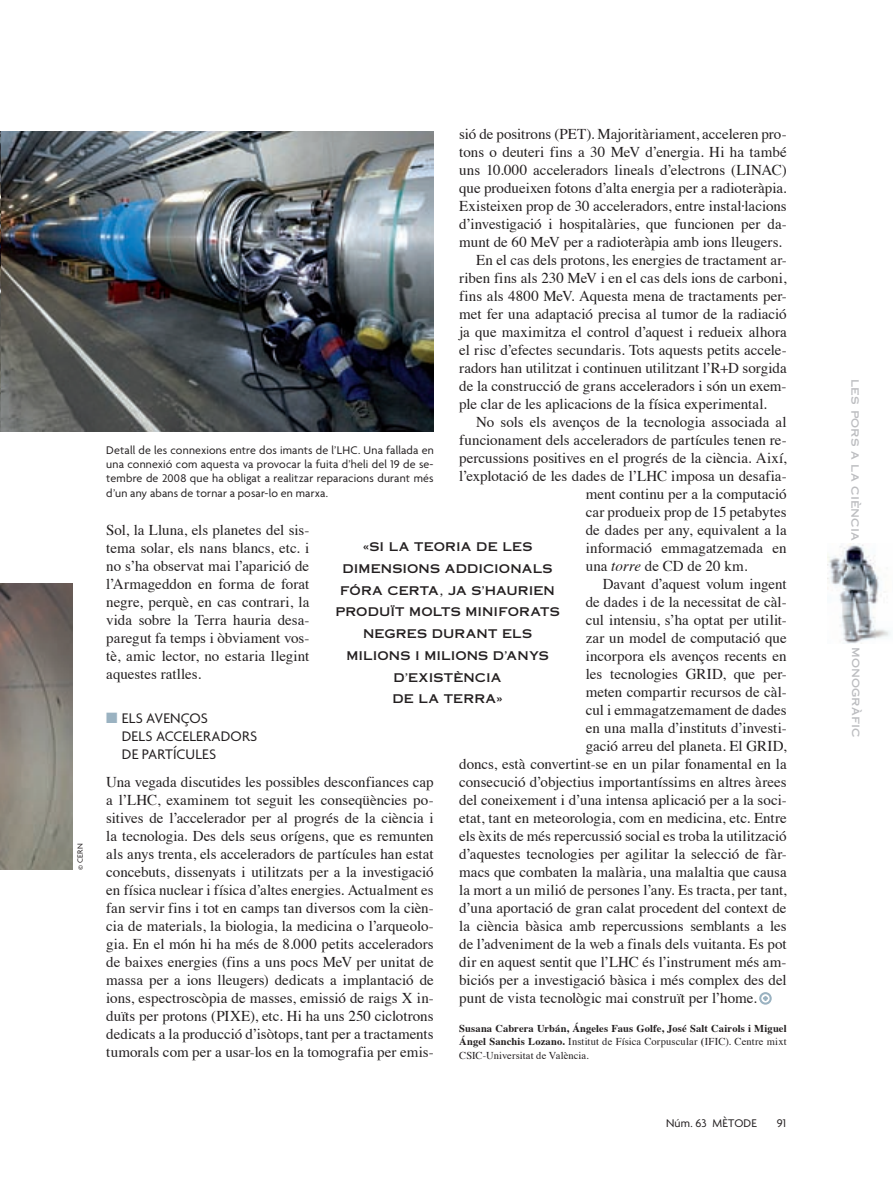
<style>
.page{position:relative;width:893px;height:1191px;background:#fff}
.page>*{position:absolute;margin:0;border:0;box-sizing:border-box;transform-origin:0 0}
.t1{font:15px/18px "Times";color:#231f20;text-align:justify}
.t2{font:15px/18px "Agenda";letter-spacing:.01em;color:#231f20}
.t3{font:12px/14.2px "Agenda";letter-spacing:.015em;color:#231f20;text-align:justify}
.t4{font:12px/21.8px "Copperplate Thirty One AB";letter-spacing:.01em;color:#231f20;text-align:center}
.t5{font:12px "Copperplate Thirty One AB";letter-spacing:.005em;color:#bcbdc0}
.t6{font:700 10.5px/13.5px "Times";letter-spacing:.01em;color:#231f20;text-align:justify}
.t7{font:8.25px "Agenda";color:#231f20}
.s1{font-style:italic}
.s2{font-weight:400}
.s3{color:#9ab2c1}
</style>
<div class="page">
<img style="left:828px;top:544px;width:63px;height:100px">
<img style="left:0;top:132px;width:434px;height:299px">
<div style="left:759px;top:992px;width:13px;height:12px;border:2px solid #9ab2c1;border-radius:50%"></div>
<svg style="left:763px;top:996px;width:5px;height:5px"></svg>
<img style="left:0;top:584px;width:72px;height:286px">
<p class="t7" style="left:77px;top:870px;width:28px;rotate:-90deg">© CERN</p>
<p class="t1" style="left:459px;top:126px;width:329px">sió de positrons (PET). Majoritàriament, acceleren pro-</p>
<p class="t1" style="left:459px;top:144px;width:329px">tons o deuteri fins a 30 MeV d’energia. Hi ha també</p>
<p class="t1" style="left:459px;top:162px;width:329px">uns 10.000 acceleradors lineals d’electrons (LINAC)</p>
<p class="t1" style="left:459px;top:180px;width:329px">que produeixen fotons d’alta energia per a radioteràpia.</p>
<p class="t1" style="left:459px;top:198px;width:329px">Existeixen prop de 30 acceleradors, entre instal·lacions</p>
<p class="t1" style="left:459px;top:216px;width:329px">d’investigació i hospitalàries, que funcionen per da-</p>
<p class="t1" style="left:459px;top:234px;width:324px">munt de 60 MeV per a radioteràpia amb ions lleugers.</p>
<p class="t1" style="left:476px;top:252px;width:312px">En el cas dels protons, les energies de tractament ar-</p>
<p class="t1" style="left:459px;top:270px;width:329px">riben fins als 230 MeV i en el cas dels ions de carboni,</p>
<p class="t1" style="left:459px;top:288px;width:329px">fins als 4800 MeV. Aquesta mena de tractaments per-</p>
<p class="t1" style="left:459px;top:306px;width:329px">met fer una adaptació precisa al tumor de la radiació</p>
<p class="t1" style="left:459px;top:324px;width:329px">ja que maximitza el control d’aquest i redueix alhora</p>
<p class="t1" style="left:459px;top:342px;width:329px">el risc d’efectes secundaris. Tots aquests petits accele-</p>
<p class="t1" style="left:459px;top:360px;width:329px">radors han utilitzat i continuen utilitzant l’R+D sorgida</p>
<p class="t1" style="left:459px;top:378px;width:329px">de la construcció de grans acceleradors i són un exem-</p>
<p class="t1" style="left:459px;top:396px;width:309px">ple clar de les aplicacions de la física experimental.</p>
<p class="t1" style="left:476px;top:414px;width:312px">No sols els avenços de la tecnologia associada al</p>
<p class="t1" style="left:459px;top:432px;width:329px">funcionament dels acceleradors de partícules tenen re-</p>
<p class="t1" style="left:459px;top:450px;width:329px">percussions positives en el progrés de la ciència. Així,</p>
<p class="t1" style="left:459px;top:468px;width:329px">l’explotació de les dades de l’LHC imposa un desafia-</p>
<p class="t1" style="left:586px;top:486px;width:202px">ment continu per a la computació</p>
<p class="t1" style="left:586px;top:504px;width:202px">car produeix prop de 15 petabytes</p>
<p class="t1" style="left:586px;top:522px;width:202px">de dades per any, equivalent a la</p>
<p class="t1" style="left:586px;top:540px;width:202px">informació emmagatzemada en</p>
<p class="t1" style="left:586px;top:558px;width:163px">una <span class="s1">torre</span> de CD de 20 km.</p>
<p class="t1" style="left:603px;top:576px;width:185px">Davant d’aquest volum ingent</p>
<p class="t1" style="left:586px;top:594px;width:202px">de dades i de la necessitat de càl-</p>
<p class="t1" style="left:586px;top:612px;width:202px">cul intensiu, s’ha optat per utilit-</p>
<p class="t1" style="left:586px;top:630px;width:202px">zar un model de computació que</p>
<p class="t1" style="left:586px;top:648px;width:202px">incorpora els avenços recents en</p>
<p class="t1" style="left:586px;top:666px;width:202px">les tecnologies GRID, que per-</p>
<p class="t1" style="left:586px;top:684px;width:202px">meten compartir recursos de càl-</p>
<p class="t1" style="left:586px;top:702px;width:202px">cul i emmagatzemament de dades</p>
<p class="t1" style="left:586px;top:720px;width:202px">en una malla d’instituts d’investi-</p>
<p class="t1" style="left:586px;top:738px;width:202px">gació arreu del planeta. El GRID,</p>
<p class="t1" style="left:459px;top:756px;width:329px">doncs, està convertint-se en un pilar fonamental en la</p>
<p class="t1" style="left:459px;top:774px;width:329px">consecució d’objectius importantíssims en altres àrees</p>
<p class="t1" style="left:459px;top:792px;width:329px">del coneixement i d’una intensa aplicació per a la soci-</p>
<p class="t1" style="left:459px;top:810px;width:329px">etat, tant en meteorologia, com en medicina, etc. Entre</p>
<p class="t1" style="left:459px;top:828px;width:329px">els èxits de més repercussió social es troba la utilització</p>
<p class="t1" style="left:459px;top:846px;width:329px">d’aquestes tecnologies per agilitar la selecció de fàr-</p>
<p class="t1" style="left:459px;top:864px;width:329px">macs que combaten la malària, una malaltia que causa</p>
<p class="t1" style="left:459px;top:882px;width:329px">la mort a un milió de persones l’any. Es tracta, per tant,</p>
<p class="t1" style="left:459px;top:900px;width:329px">d’una aportació de gran calat procedent del context de</p>
<p class="t1" style="left:459px;top:918px;width:329px">la ciència bàsica amb repercussions semblants a les</p>
<p class="t1" style="left:459px;top:936px;width:329px">de l’adveniment de la web a finals dels vuitanta. Es pot</p>
<p class="t1" style="left:459px;top:954px;width:329px">dir en aquest sentit que l’LHC és l’instrument més am-</p>
<p class="t1" style="left:459px;top:972px;width:329px">biciós per a investigació bàsica i més complex des del</p>
<p class="t1" style="left:459px;top:990px;width:299px">punt de vista tecnològic mai construït per l’home.</p>
<p class="t6" style="left:459px;top:1022px;width:329px">Susana Cabrera Urbán, Ángeles Faus Golfe, José Salt Cairols i Miguel Ángel Sanchis Lozano. <span class="s2">Institut de Física Corpuscular</span> (<span class="s2">IFIC). Centre mixt CSIC-Universitat de València.</span></p>
<p class="t3" style="left:106px;top:444px;width:329px">Detall de les connexions entre dos imants de l’LHC. Una fallada en una connexió com aquesta va provocar la fuita d’heli del 19 de se&shy;tembre de 2008 que ha obligat a realitzar reparacions durant més d’un any abans de tornar a posar-lo en marxa.</p>
<p class="t1" style="left:106px;top:522px;width:205px">Sol, la Lluna, els planetes del sis&shy;tema solar, els nans blancs, etc. i no s’ha observat mai l’aparició de l’Armageddon en forma de forat negre, perquè, en cas contrari, la vida sobre la Terra hauria desa&shy;paregut fa temps i òbviament vos&shy;tè, amic lector, no estaria llegint aquestes ratlles.</p>
<p class="t2" style="left:122px;top:710px;width:137px;text-indent:-16px"><span class="s3">■</span> ELS AVENÇOS<br>DELS ACCELERADORS<br>DE PARTÍCULES</p>
<p class="t1" style="left:106px;top:774px;width:329px">Una vegada discutides les possibles desconfiances cap a l’LHC, examinem tot seguit les conseqüències po&shy;sitives de l’accelerador per al progrés de la ciència i la tecnologia. Des dels seus orígens, que es remunten als anys trenta, els acceleradors de partícules han estat concebuts, dissenyats i utilitzats per a la investigació en física nuclear i física d’altes energies. Actualment es fan servir fins i tot en camps tan diversos com la cièn&shy;cia de materials, la biologia, la medicina o l’arqueolo&shy;gia. En el món hi ha més de 8.000 petits acceleradors de baixes energies (fins a uns pocs MeV per unitat de massa per a ions lleugers) dedicats a implantació de ions, espectroscòpia de masses, emissió de raigs X in&shy;duïts per protons (PIXE), etc. Hi ha uns 250 ciclotrons dedicats a la producció d’isòtops, tant per a tractaments tumorals com per a usar-los en la tomografia per emis-</p>
<p class="t4" style="left:335px;top:536px;width:226px">«SI LA TEORIA DE LES<br>DIMENSIONS ADDICIONALS<br>FÓRA CERTA, JA S’HAURIEN<br>PRODUÏT MOLTS MINIFORATS<br>NEGRES DURANT ELS<br>MILIONS I MILIONS D’ANYS<br>D’EXISTÈNCIA<br>DE LA TERRA»</p>
<p class="t3" style="left:666px;top:1116px;width:92px">Núm. 63 MÈTODE</p>
<p class="t3" style="left:777px;top:1116px;width:11px">91</p>
<p class="t5" style="left:863px;top:379px;width:162px;rotate:90deg">les pors a la ciència</p>
<p class="t5" style="left:863px;top:647px;width:92px;rotate:90deg">monogràfic</p>
</div>
